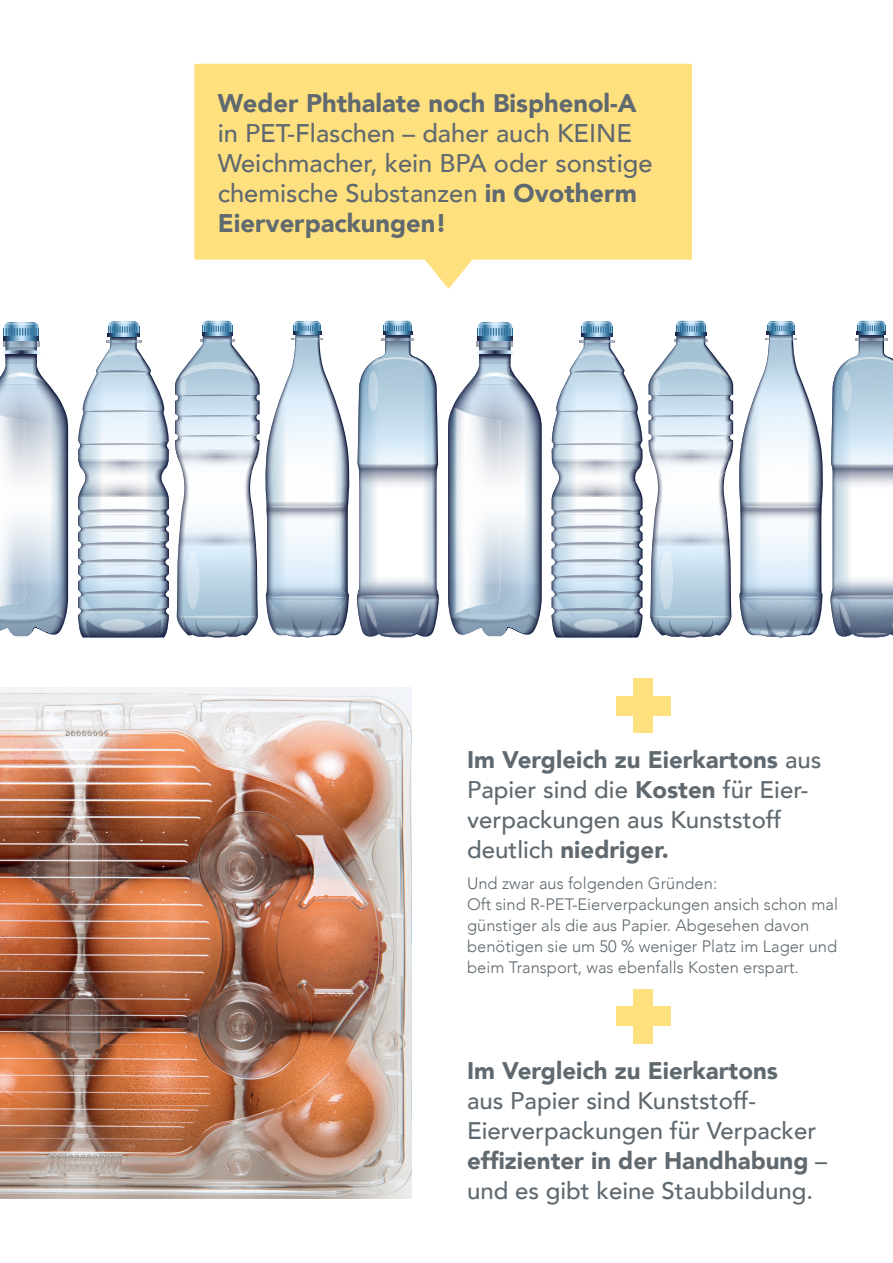
<style>
.page{position:relative;width:893px;height:1263px;background:#fff}
.page>*{position:absolute;margin:0;border:0;box-sizing:border-box;transform-origin:0 0}
.t1{font:500 25.5px/30px "Avenir";color:#5f696f}
.t2{font:900 25.5px "Avenir";color:#5f696f}
.t3{font:500 24px/30px "Avenir";color:#5f696f}
.t4{font:900 24px "Avenir";color:#5f696f}
.t5{font:300 16.5px/21px "Avenir";color:#5f696f}
.s1{font-weight:900}
</style>
<div class="page">
<svg style="left:194px;top:64px;width:498px;height:225px;background:#ffe38f"></svg>
<svg style="left:0;top:322px;width:68px;height:315px"></svg>
<hr style="left:6px;top:323px;width:30px;height:2px;background:#fff;border-radius:50%">
<svg style="left:6px;top:355px;width:31px;height:9px"></svg>
<svg style="left:78px;top:321px;width:91px;height:316px"></svg>
<svg style="left:175px;top:321px;width:85px;height:316px"></svg>
<div style="left:180px;top:378px;width:6px;height:18px;background:#cbdde9;border-radius:50%"></div>
<svg style="left:186px;top:551px;width:13px;height:59px"></svg>
<svg style="left:266px;top:321px;width:83px;height:316px"></svg>
<hr style="left:295px;top:321px;width:24px;height:2px;background:#fff;border-radius:50%">
<svg style="left:357px;top:321px;width:82px;height:316px"></svg>
<div style="left:368px;top:371px;width:10px;height:40px;background:#c0d5e3;border-radius:50%"></div>
<svg style="left:448px;top:322px;width:94px;height:315px"></svg>
<hr style="left:480px;top:323px;width:30px;height:2px;background:#fff;border-radius:50%">
<svg style="left:479px;top:355px;width:31px;height:9px"></svg>
<svg style="left:552px;top:321px;width:181px;height:316px"></svg>
<div style="left:654px;top:378px;width:6px;height:18px;background:#ccdde9;border-radius:50%"></div>
<svg style="left:660px;top:551px;width:13px;height:59px"></svg>
<svg style="left:739px;top:321px;width:84px;height:316px"></svg>
<hr style="left:769px;top:321px;width:23px;height:2px;background:#fff;border-radius:50%">
<svg style="left:830px;top:321px;width:63px;height:316px"></svg>
<div style="left:842px;top:371px;width:10px;height:40px;background:#c0d5e4;border-radius:50%"></div>
<img style="left:0;top:688px;width:411px;height:510px">
<div style="left:634px;top:678px;width:19px;height:55px;background:#ffe07f"></div>
<div style="left:616px;top:696px;width:55px;height:19px;background:#ffe07f"></div>
<div style="left:634px;top:989px;width:19px;height:55px;background:#ffe07f"></div>
<div style="left:616px;top:1007px;width:55px;height:19px;background:#ffe07f"></div>
<p class="t2" style="left:218px;top:81px;width:420px">Weder Phthalate noch Bisphenol-A</p>
<p class="t1" style="left:218px;top:116px;width:436px">in PET-Flaschen – daher auch KEINE<br>Weichmacher, kein BPA oder sonstige chemische Substanzen <span class="s1">in Ovotherm<br>Eierverpackungen!</span></p>
<p class="t3" style="left:467px;top:743px;width:356px"><span class="s1">Im Vergleich zu Eierkartons</span> aus<br>Papier sind die <span class="s1">Kosten</span> für Eier&shy;verpackungen aus Kunststoff deutlich <span class="s1">niedriger.</span></p>
<p class="t5" style="left:467px;top:873px;width:372px">Und zwar aus folgenden Gründen:<br>Oft sind R-PET-Eierverpackungen ansich schon mal günstiger als die aus Papier. Abgesehen davon benötigen sie um 50 % weniger Platz im Lager und beim Transport, was ebenfalls Kosten erspart.</p>
<p class="t4" style="left:467px;top:1050px;width:312px">Im Vergleich zu Eierkartons</p>
<p class="t3" style="left:467px;top:1084px;width:361px">aus Papier sind Kunststoff-<br>Eierverpackungen für Verpacker <span class="s1">effizienter in der Handhabung</span> – und es gibt keine Staubbildung.</p>
</div>
